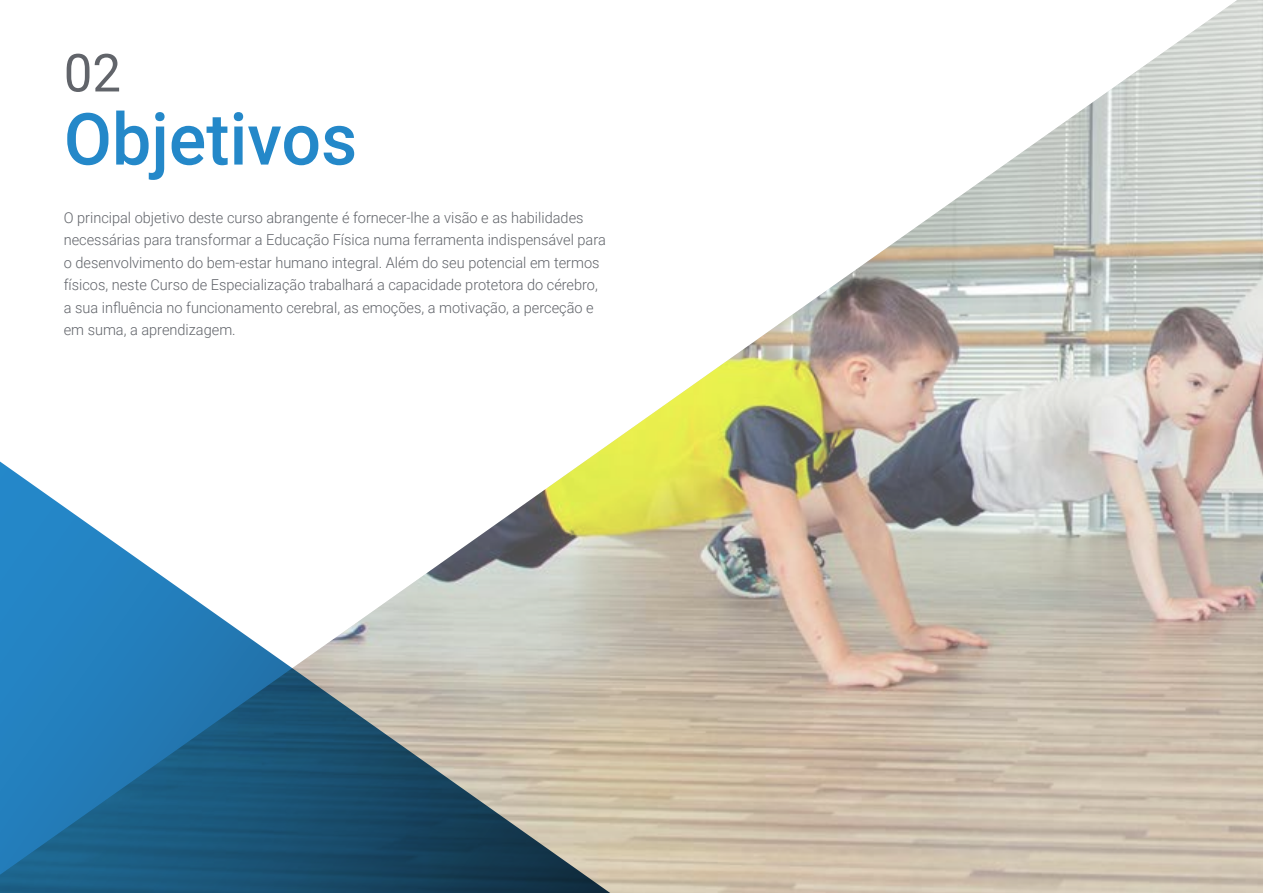
<style>
.page{position:relative;width:1263px;height:893px;background:#fff}
.page>*{position:absolute;margin:0;border:0;box-sizing:border-box;transform-origin:0 0}
.t1{font:500 72px "Roboto";color:#2488c9}
.t2{font:52.5px "Roboto";color:#61646a}
.t3{font:300 15px/22.5px "Roboto";color:#61646a}
</style>
<div class="page">
<img style="left:606px;top:0;width:657px;height:893px">
<svg style="left:0;top:446px;width:640px;height:447px"></svg>
<h2 class="t2" style="left:64px;top:36px;width:59px">02</h2>
<h1 class="t1" style="left:64px;top:89px;width:295px">Objetivos</h1>
<p class="t3" style="left:64px;top:205px;width:543px">O principal objetivo deste curso abrangente é fornecer-lhe a visão e as habilidades necessárias para transformar a Educação Física numa ferramenta indispensável para o desenvolvimento do bem-estar humano integral. Além do seu potencial em termos físicos, neste Curso de Especialização trabalhará a capacidade protetora do cérebro, a sua influência no funcionamento cerebral, as emoções, a motivação, a perceção e em suma, a aprendizagem.</p>
</div>
